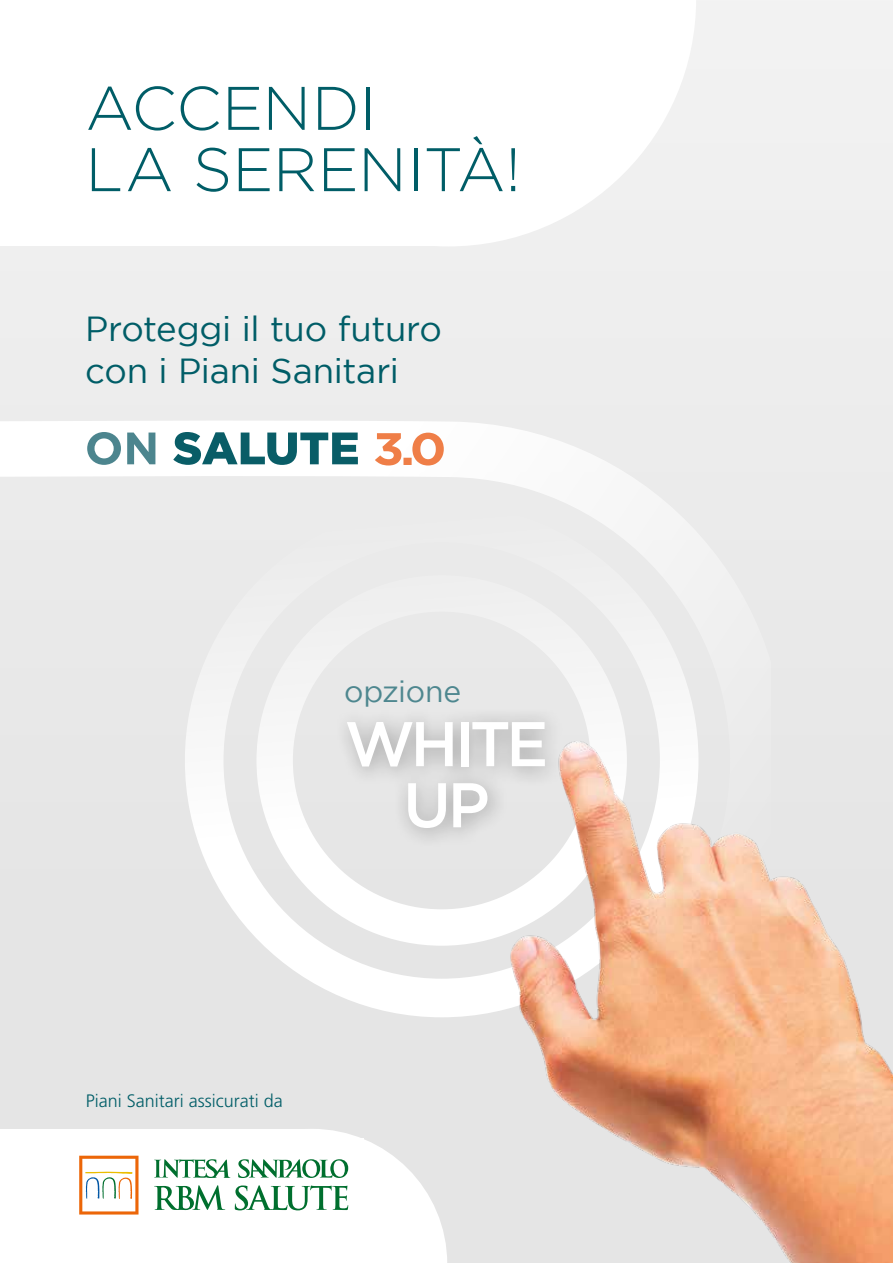
<style>
.page{position:relative;width:893px;height:1263px;background:#ededed}
.page>*{position:absolute;margin:0;border:0;box-sizing:border-box;transform-origin:0 0}
.t1{font:500 63px/61.1px "Gotham";letter-spacing:-.07em;color:#fff;text-align:center}
.t2{font:300 61.35px/61.3px "Gotham";letter-spacing:-.005em;color:#005d67}
.t3{font:34.8px/41.7px "Gotham";letter-spacing:-.01em;color:#005d67}
.t4{font:30px "Gotham";letter-spacing:-.005em;color:#4e878f}
.t5{font:300 18px "Frutiger LT Std";color:#005d67}
</style>
<div class="page">
<svg style="left:0;top:421px;width:696px;height:461px"></svg>
<div style="left:256px;top:575px;width:371px;height:371px;border:36px solid #fff;border-radius:50%"></div>
<div style="left:185px;top:504px;width:513px;height:513px;border:39px solid #fff;border-radius:50%"></div>
<img style="left:391px;top:728px;width:502px;height:535px">
<svg style="left:375px;top:433px;width:69px;height:32px;background:#f6bda1"></svg>
<svg style="left:127px;top:433px;width:28px;height:31px"></svg>
<svg style="left:173px;top:433px;width:185px;height:32px;background:#7aa7ad"></svg>
<svg style="left:85px;top:433px;width:36px;height:32px"></svg>
<div style="left:333px;top:706px;width:233px;height:143px;background:#000;opacity:.32"></div>
<div style="left:0;top:0;width:448px;height:246px;background:#fff"></div>
<svg style="left:448px;top:0;width:248px;height:246px;fill:#fff"></svg>
<div style="left:0;top:1129px;width:312px;height:134px;background:#fff"></div>
<svg style="left:79px;top:1156px;width:60px;height:58px"></svg>
<svg style="left:154px;top:1129px;width:293px;height:134px"></svg>
<h2 class="t2" style="left:85px;top:77px;width:437px">ACCENDI<br>LA SERENITÀ!</h2>
<p class="t3" style="left:85px;top:307px;width:358px">Proteggi il tuo futuro con i Piani Sanitari</p>
<p class="t4" style="left:344px;top:675px;width:119px">opzione</p>
<h1 class="t1" style="left:345px;top:712px;width:205px">WHITE<br>UP</h1>
<p class="t5" style="left:86px;top:1090px;width:198px">Piani Sanitari assicurati da</p>
</div>
